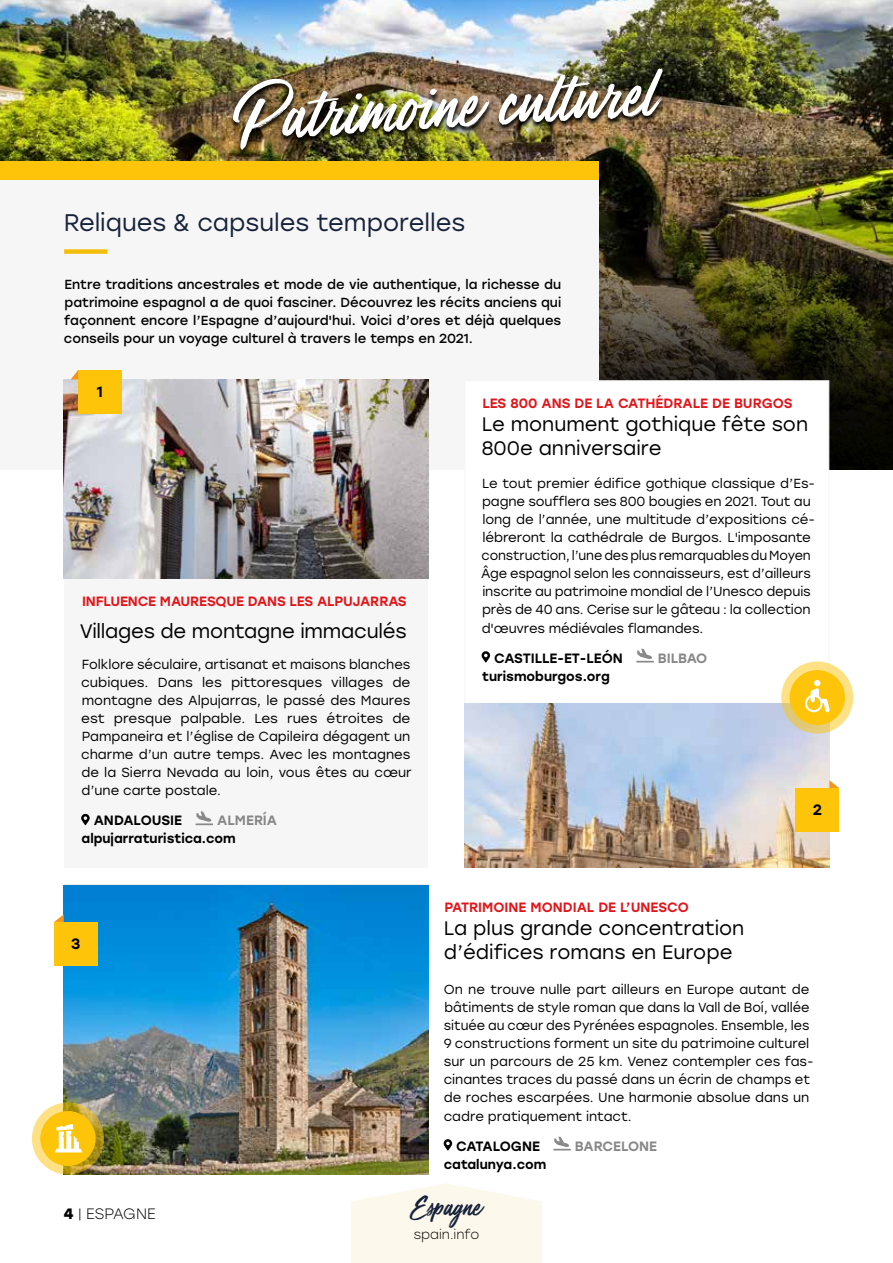
<style>
.page{position:relative;width:893px;height:1263px;background:#fff}
.page>*{position:absolute;margin:0;border:0;box-sizing:border-box;transform-origin:0 0}
.t1{font:73.2px "Mega Fresh";color:#fff}
.t2{font:28.5px "Mega Fresh";color:#16223a}
.t3{font:24px "Stolzl";color:#16223a}
.t4{font:19.5px/23.4px "Stolzl";color:#000}
.t5{font:300 15px "Stolzl";color:#000}
.t6{font:500 15px "Stolzl";color:#000}
.t7{font:500 13.5px "Stolzl";color:#e2161a}
.t8{font:500 13.5px "Stolzl";color:#000}
.t9{font:500 13.5px "Stolzl";color:#878787}
.t10{font:13.2px/18px "Stolzl";letter-spacing:-.005em;color:#000}
.t11{font:13.2px/18px "Stolzl";color:#000;text-align:justify}
.t12{font:500 13.2px "Stolzl";color:#000}
.t13{font:300 13.2px "Stolzl";color:#000}
.s1{font-weight:700}
</style>
<div class="page">
<svg style="left:351px;top:1183px;width:191px;height:80px"></svg>
<img style="left:0;top:0;width:893px;height:161px">
<img style="left:598px;top:161px;width:295px;height:309px">
<div style="left:0;top:178px;width:598px;height:292px;background:#f6f6f6"></div>
<div style="left:64px;top:578px;width:364px;height:289px;background:#f6f6f6"></div>
<div style="left:465px;top:380px;width:364px;height:416px;background:#fff;border:1px solid #f6f6f6"></div>
<svg style="left:81px;top:814px;width:9px;height:11px"></svg>
<svg style="left:196px;top:811px;width:17px;height:14px"></svg>
<svg style="left:482px;top:651px;width:8px;height:11px"></svg>
<svg style="left:636px;top:649px;width:18px;height:13px"></svg>
<svg style="left:444px;top:1139px;width:8px;height:11px"></svg>
<svg style="left:553px;top:1136px;width:18px;height:14px"></svg>
<img style="left:229px;top:69px;width:438px;height:89px">
<div style="left:64px;top:249px;width:44px;height:5px;background:#f4bd09"></div>
<div style="left:0;top:161px;width:598px;height:18px;background:#fdc40a"></div>
<img style="left:64px;top:379px;width:364px;height:199px">
<img style="left:465px;top:704px;width:364px;height:163px">
<div style="left:78px;top:370px;width:44px;height:43px;background:#fdc40a"></div>
<svg style="left:71px;top:370px;width:7px;height:9px"></svg>
<div style="left:796px;top:788px;width:43px;height:43px;background:#fdc40a"></div>
<svg style="left:829px;top:780px;width:10px;height:8px"></svg>
<img style="left:64px;top:885px;width:364px;height:290px">
<div style="left:54px;top:922px;width:44px;height:43px;background:#fdc40a"></div>
<svg style="left:54px;top:914px;width:10px;height:8px"></svg>
<svg style="left:32px;top:1102px;width:72px;height:72px"></svg>
<div style="left:40px;top:1111px;width:56px;height:55px;background:#fdc40a;border-radius:50%"></div>
<svg style="left:55px;top:1124px;width:27px;height:28px"></svg>
<svg style="left:781px;top:661px;width:72px;height:73px;fill:#fee184"></svg>
<div style="left:790px;top:670px;width:55px;height:55px;background:#fdc40a;border-radius:50%"></div>
<svg style="left:805px;top:680px;width:25px;height:32px"></svg>
<h1 class="t1" style="left:235px;top:78px;width:422px;rotate:-3deg">Patrimoine culturel</h1>
<h3 class="t3" style="left:64px;top:206px;width:403px">Reliques &amp; capsules temporelles</h3>
<p class="t11" style="left:64px;top:275px;width:499px">Entre traditions ancestrales et mode de vie authentique, la richesse du patrimoine espagnol a de quoi fasciner. Découvrez les récits anciens qui façonnent encore l’Espagne d’aujourd'hui. Voici d’ores et déjà quelques conseils pour un voyage culturel à travers le temps en 2021.</p>
<p class="t6" style="left:97px;top:381px;width:8px">1</p>
<p class="t7" style="left:82px;top:591px;width:326px">INFLUENCE MAURESQUE DANS LES ALPUJARRAS</p>
<h3 class="t4" style="left:80px;top:618px;width:328px">Villages de montagne immaculés</h3>
<p class="t10" style="left:81px;top:654px;width:332px;text-align:justify">Folklore séculaire, artisanat et maisons blanches cubiques. Dans les pittoresques villages de montagne des Alpujarras, le passé des Maures est presque palpable. Les rues étroites de Pampaneira et l’église de Capileira dégagent un charme d’un autre temps. Avec les montagnes de la Sierra Nevada au loin, vous êtes au cœur d’une carte postale.</p>
<p class="t8" style="left:94px;top:811px;width:90px">ANDALOUSIE</p>
<p class="t9" style="left:217px;top:811px;width:62px">ALMERÍA</p>
<p class="t12" style="left:82px;top:829px;width:156px">alpujarraturistica.com</p>
<p class="t6" style="left:71px;top:933px;width:11px">3</p>
<p class="t7" style="left:482px;top:393px;width:312px">LES 800 ANS DE LA CATHÉDRALE DE BURGOS</p>
<h3 class="t4" style="left:482px;top:412px;width:328px">Le monument gothique fête son<br>800e anniversaire</h3>
<p class="t10" style="left:481px;top:474px;width:335px">Le tout premier édifice gothique classique d’Es&shy;pagne soufflera ses 800 bougies en 2021. Tout au long de l’année, une multitude d’expositions cé&shy;lébreront la cathédrale de Burgos. L'imposante construction, l’une des plus remarquables du Moyen Âge espagnol selon les connaisseurs, est d’ailleurs inscrite au patrimoine mondial de l’Unesco depuis près de 40 ans. Cerise sur le gâteau : la collection d'œuvres médiévales flamandes.</p>
<p class="t8" style="left:494px;top:648px;width:130px">CASTILLE-ET-LEÓN</p>
<p class="t9" style="left:658px;top:648px;width:51px">BILBAO</p>
<p class="t12" style="left:482px;top:666px;width:129px">turismoburgos.org</p>
<p class="t6" style="left:813px;top:799px;width:11px">2</p>
<p class="t7" style="left:444px;top:897px;width:246px">PATRIMOINE MONDIAL DE L’UNESCO</p>
<h3 class="t4" style="left:444px;top:916px;width:302px">La plus grande concentration d’édifices romans en Europe</h3>
<p class="t10" style="left:444px;top:980px;width:371px">On ne trouve nulle part ailleurs en Europe autant de bâtiments de style roman que dans la Vall de Boí, vallée située au cœur des Pyrénées espagnoles. Ensemble, les 9 constructions forment un site du patrimoine culturel sur un parcours de 25 km. Venez contempler ces fas&shy;cinantes traces du passé dans un écrin de champs et de roches escarpées. Une harmonie absolue dans un cadre pratiquement intact.</p>
<p class="t8" style="left:456px;top:1136px;width:85px">CATALOGNE</p>
<p class="t9" style="left:575px;top:1136px;width:84px">BARCELONE</p>
<p class="t12" style="left:444px;top:1154px;width:104px">catalunya.com</p>
<p class="t5" style="left:64px;top:1204px;width:93px"><span class="s1">4</span> | ESPAGNE</p>
<h2 class="t2" style="left:412px;top:1191px;width:71px">Espagne</h2>
<p class="t13" style="left:414px;top:1225px;width:67px">spain.info</p>
</div>
